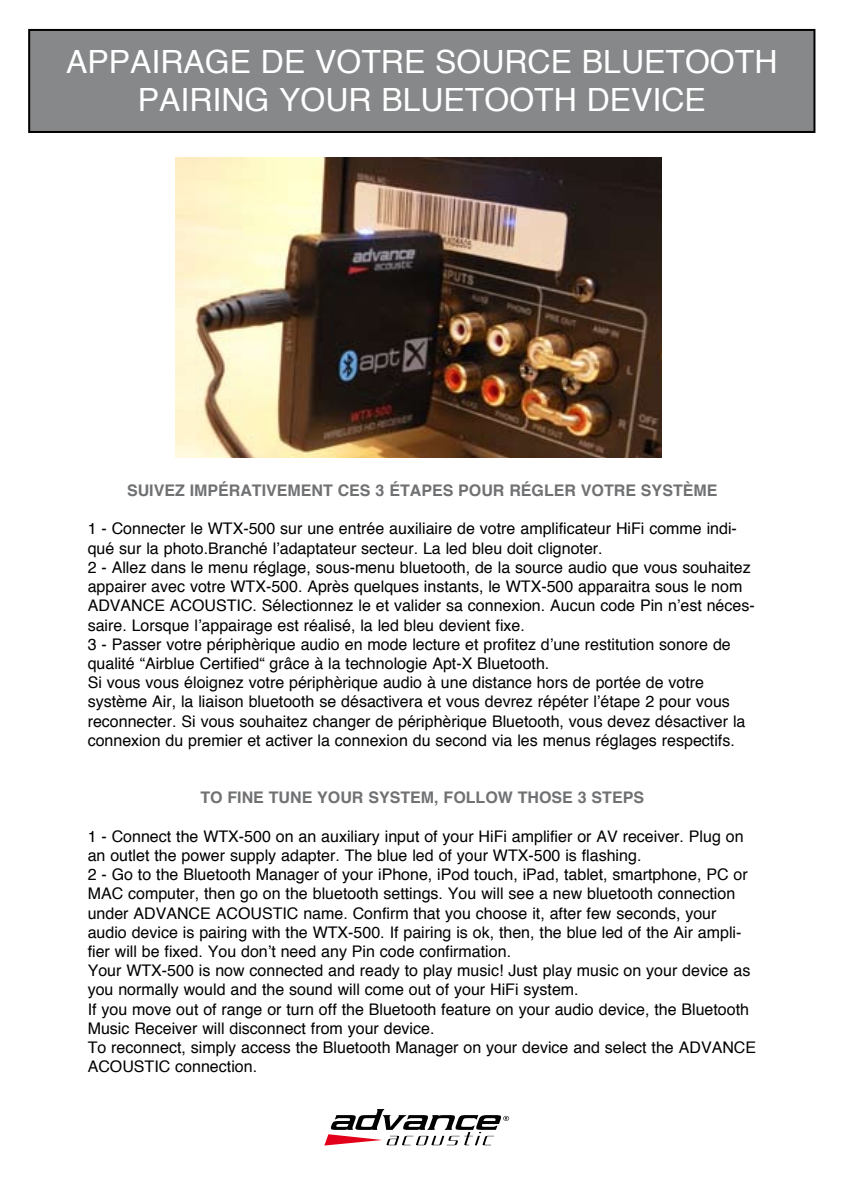
<style>
.page{position:relative;width:842px;height:1191px;background:#fff}
.page>*{position:absolute;margin:0;border:0;box-sizing:border-box;transform-origin:0 0}
.t1{font:32px/38.4px "Helvetica";color:#fff;text-align:center}
.t2{font:16px/19.2px "Helvetica";color:#000}
.t3{font:700 16px "Helvetica";color:#707173}
</style>
<div class="page">
<div style="left:29px;top:30px;width:785px;height:102px;background:#87888a"></div>
<div style="left:28px;top:29px;width:787px;height:104px;border:2px solid #000"></div>
<svg style="left:324px;top:1109px;width:185px;height:36px"></svg>
<img style="left:175px;top:157px;width:487px;height:301px">
<h1 class="t1" style="left:66px;top:43px;width:713px">APPAIRAGE DE VOTRE SOURCE BLUETOOTH<br>PAIRING YOUR BLUETOOTH DEVICE</h1>
<p class="t3" style="left:127px;top:477px;width:592px">SUIVEZ IMPÉRATIVEMENT CES 3 ÉTAPES POUR RÉGLER VOTRE SYSTÈME</p>
<p class="t2" style="left:88px;top:520px;width:668px">1 - Connecter le WTX-500 sur une entrée auxiliaire de votre amplificateur HiFi comme indi&shy;qué sur la photo.Branché l’adaptateur secteur. La led bleu doit clignoter.<br>2 - Allez dans le menu réglage, sous-menu bluetooth, de la source audio que vous souhaitez appairer avec votre WTX-500. Après quelques instants, le WTX-500 apparaitra sous le nom ADVANCE ACOUSTIC. Sélectionnez le et valider sa connexion. Aucun code Pin n’est néces&shy;saire. Lorsque l’appairage est réalisé, la led bleu devient fixe.<br>3 - Passer votre périphèrique audio en mode lecture et profitez d’une restitution sonore de qualité “Airblue Certified“ grâce à la technologie Apt-X Bluetooth.<br>Si vous vous éloignez votre périphèrique audio à une distance hors de portée de votre système Air, la liaison bluetooth se désactivera et vous devrez répéter l’étape 2 pour vous reconnecter. Si vous souhaitez changer de périphèrique Bluetooth, vous devez désactiver la connexion du premier et activer la connexion du second via les menus réglages respectifs.</p>
<p class="t3" style="left:200px;top:785px;width:445px">TO FINE TUNE YOUR SYSTEM, FOLLOW THOSE 3 STEPS</p>
<p class="t2" style="left:88px;top:827px;width:670px">1 - Connect the WTX-500 on an auxiliary input of your HiFi amplifier or AV receiver. Plug on an outlet the power supply adapter. The blue led of your WTX-500 is flashing.<br>2 - Go to the Bluetooth Manager of your iPhone, iPod touch, iPad, tablet, smartphone, PC or MAC computer, then go on the bluetooth settings. You will see a new bluetooth connection under ADVANCE ACOUSTIC name. Confirm that you choose it, after few seconds, your audio device is pairing with the WTX-500. If pairing is ok, then, the blue led of the Air ampli&shy;fier will be fixed. You don’t need any Pin code confirmation.<br>Your WTX-500 is now connected and ready to play music! Just play music on your device as you normally would and the sound will come out of your HiFi system.<br>If you move out of range or turn off the Bluetooth feature on your audio device, the Bluetooth Music Receiver will disconnect from your device.<br>To reconnect, simply access the Bluetooth Manager on your device and select the ADVANCE ACOUSTIC connection.</p>
</div>
